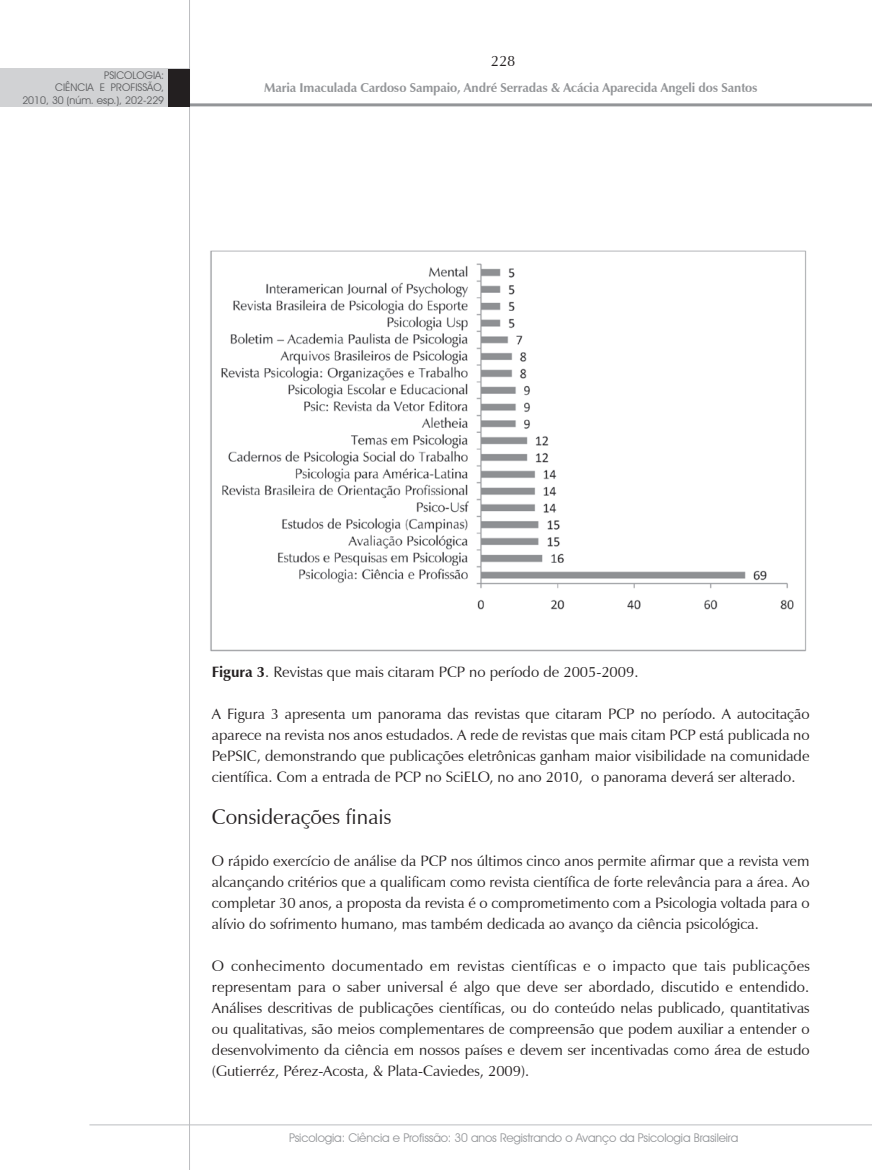
<style>
.page{position:relative;width:872px;height:1170px;background:#fff}
.page>*{position:absolute;margin:0;border:0;box-sizing:border-box;transform-origin:0 0}
.t1{font:21px "Zapf Humanist 601 BT";color:#231f20}
.t2{font:15px/21px "Zapf Humanist 601 BT";color:#231f20;text-align:justify}
.t3{font:700 12.75px "Zapf Humanist 601 BT";letter-spacing:-.01em;color:#939598}
.t4{font:12px "Avant Garde IT Cby BT";letter-spacing:-.01em;color:#939598}
.t5{font:10.5px/12.6px "Avant Garde IT Cby BT";color:#57585a;text-align:right}
.s1{font-weight:700}
</style>
<div class="page">
<hr style="left:189px;top:0;width:1px;height:1169px;background:#bcbdc0">
<hr style="left:56px;top:103px;width:816px;height:3px;background:#939598">
<div style="left:0;top:68px;width:189px;height:39px;background:#d1d2d4"></div>
<div style="left:168px;top:69px;width:21px;height:37px;background:#231f20"></div>
<hr style="left:89px;top:1124px;width:783px;height:1px;background:#bcbdc0">
<img style="left:210px;top:235px;width:597px;height:422px">
<p class="t5" style="left:22px;top:69px;width:143px">PSICOLOGIA:<br>CIÊNCIA E PROFISSÃO,<br>2010, 30 (núm. esp.), 202-229</p>
<p class="t2" style="left:491px;top:51px;width:26px">228</p>
<p class="t3" style="left:264px;top:80px;width:495px">Maria Imaculada Cardoso Sampaio, André Serradas &amp; Acácia Aparecida Angeli dos Santos</p>
<p class="t2" style="left:212px;top:661px;width:428px"><span class="s1">Figura 3</span>. Revistas que mais citaram PCP no período de 2005-2009.</p>
<p class="t2" style="left:212px;top:703px;width:599px">A Figura 3 apresenta um panorama das revistas que citaram PCP no período. A autocitação aparece na revista nos anos estudados. A rede de revistas que mais citam PCP está publicada no PePSIC, demonstrando que publicações eletrônicas ganham maior visibilidade na comunidade científica. Com a entrada de PCP no SciELO, no ano 2010, o panorama deverá ser alterado.</p>
<h1 class="t1" style="left:212px;top:804px;width:181px">Considerações finais</h1>
<p class="t2" style="left:212px;top:850px;width:599px">O rápido exercício de análise da PCP nos últimos cinco anos permite afirmar que a revista vem alcançando critérios que a qualificam como revista científica de forte relevância para a área. Ao completar 30 anos, a proposta da revista é o comprometimento com a Psicologia voltada para o alívio do sofrimento humano, mas também dedicada ao avanço da ciência psicológica.</p>
<p class="t2" style="left:212px;top:955px;width:599px">O conhecimento documentado em revistas científicas e o impacto que tais publicações representam para o saber universal é algo que deve ser abordado, discutido e entendido.<br>Análises descritivas de publicações científicas, ou do conteúdo nelas publicado, quantitativas ou qualitativas, são meios complementares de compreensão que podem auxiliar a entender o desenvolvimento da ciência em nossos países e devem ser incentivadas como área de estudo (Gutierréz, Pérez-Acosta, &amp; Plata-Caviedes, 2009).</p>
<p class="t4" style="left:289px;top:1130px;width:451px">Psicologia: Ciência e Profissão: 30 anos Registrando o Avanço da Psicologia Brasileira</p>
</div>
